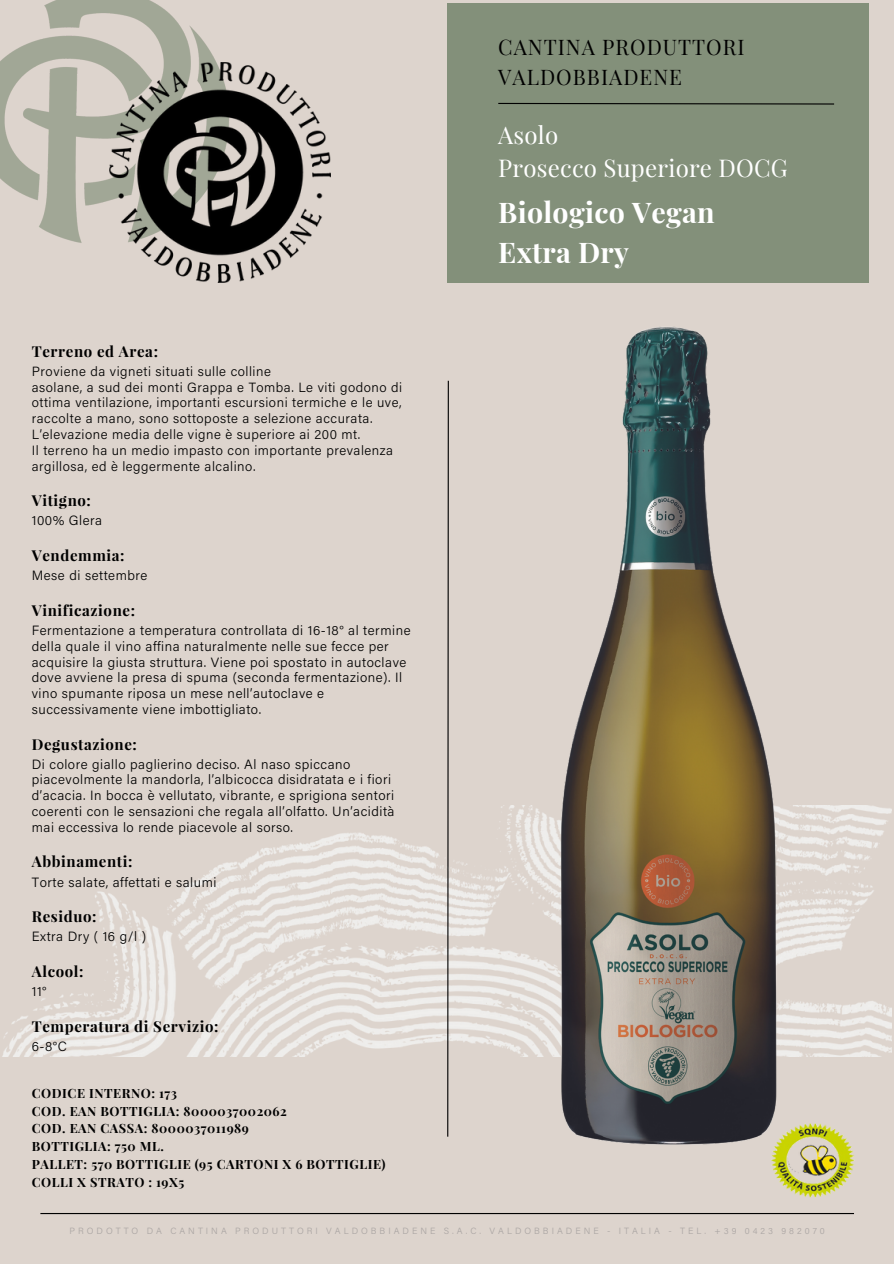
<style>
.page{position:relative;width:894px;height:1264px;background:#fff}
.page>*{position:absolute;margin:0;border:0;box-sizing:border-box;transform-origin:0 0}
.t1{font:700 28.5px "Playfair Display";letter-spacing:.01em;color:#fff}
.t2{font:24px "Playfair Display";letter-spacing:.01em;color:#fff}
.t3{font:21px/29.2px "Playfair Display";letter-spacing:.045em;color:#000}
.t4{font:700 15px "Playfair Display";letter-spacing:.04em;color:#000}
.t5{font:300 13.5px/15.8px "Acumin Pro";letter-spacing:.04em;color:#000}
.t6{font:300 13.35px/15.8px "Acumin Pro";letter-spacing:.04em;color:#000}
.t7{font:700 12.75px "Playfair Display";letter-spacing:.04em;color:#000}
.t8{font:300 9px "Acumin Pro";letter-spacing:.335em;color:#aaa5a3}
</style>
<div class="page">
<div style="left:0;top:0;width:893px;height:1263px;background:#ddd4cd"></div>
<img style="left:3px;top:805px;width:887px;height:251px">
<div style="left:446px;top:3px;width:422px;height:279px;background:#83907a"></div>
<img style="left:0;top:0;width:216px;height:243px">
<svg style="left:498px;top:102px;width:336px;height:3px"></svg>
<svg style="left:446px;top:380px;width:3px;height:757px"></svg>
<hr style="left:40px;top:1212px;width:813px;height:2px;background:#000">
<img style="left:109px;top:62px;width:221px;height:220px">
<img style="left:493px;top:282px;width:349px;height:933px">
<img style="left:771px;top:1123px;width:84px;height:76px">
<p class="t3" style="left:498px;top:32px;width:248px">CANTINA PRODUTTORI<br>VALDOBBIADENE</p>
<p class="t2" style="left:498px;top:118px;width:61px">Asolo</p>
<p class="t2" style="left:498px;top:151px;width:291px">Prosecco Superiore DOCG</p>
<p class="t4" style="left:32px;top:340px;width:128px">Terreno ed Area:</p>
<p class="t6" style="left:32px;top:365px;width:240px">Proviene da vigneti situati sulle colline</p>
<p class="t6" style="left:32px;top:380px;width:372px">asolane, a sud dei monti Grappa e Tomba. Le viti godono di</p>
<p class="t6" style="left:32px;top:396px;width:371px">ottima ventilazione, importanti escursioni termiche e le uve,</p>
<p class="t6" style="left:32px;top:412px;width:342px">raccolte a mano, sono sottoposte a selezione accurata.</p>
<p class="t6" style="left:32px;top:428px;width:330px">L’elevazione media delle vigne è superiore ai 200 mt.</p>
<p class="t6" style="left:32px;top:444px;width:363px">Il terreno ha un medio impasto con importante prevalenza argillosa, ed è leggermente alcalino.</p>
<p class="t4" style="left:32px;top:490px;width:61px">Vitigno:</p>
<p class="t5" style="left:32px;top:514px;width:72px">100% Glera</p>
<p class="t4" style="left:32px;top:545px;width:94px">Vendemmia:</p>
<p class="t5" style="left:32px;top:569px;width:117px">Mese di settembre</p>
<p class="t4" style="left:32px;top:599px;width:105px">Vinificazione:</p>
<p class="t5" style="left:32px;top:624px;width:380px">Fermentazione a temperatura controllata di 16-18° al termine della quale il vino affina naturalmente nelle sue fecce per acquisire la giusta struttura. Viene poi spostato in autoclave dove avviene la presa di spuma (seconda fermentazione). Il vino spumante riposa un mese nell’autoclave e successivamente viene imbottigliato.</p>
<p class="t4" style="left:32px;top:733px;width:107px">Degustazione:</p>
<p class="t5" style="left:32px;top:757px;width:364px">Di colore giallo paglierino deciso. Al naso spiccano piacevolmente la mandorla, l’albicocca disidratata e i fiori d’acacia. In bocca è vellutato, vibrante, e sprigiona sentori coerenti con le sensazioni che regala all’olfatto. Un’acidità mai eccessiva lo rende piacevole al sorso.</p>
<p class="t4" style="left:32px;top:851px;width:102px">Abbinamenti:</p>
<p class="t5" style="left:32px;top:875px;width:186px">Torte salate, affettati e salumi</p>
<p class="t4" style="left:32px;top:906px;width:66px">Residuo:</p>
<p class="t5" style="left:32px;top:930px;width:116px">Extra Dry ( 16 g/l )</p>
<p class="t4" style="left:32px;top:960px;width:53px">Alcool:</p>
<p class="t5" style="left:32px;top:985px;width:16px">11°</p>
<p class="t4" style="left:32px;top:1015px;width:188px">Temperatura di Servizio:</p>
<p class="t5" style="left:32px;top:1040px;width:37px">6-8°C</p>
<p class="t7" style="left:32px;top:1083px;width:147px">CODICE INTERNO: 173</p>
<p class="t7" style="left:32px;top:1101px;width:256px">COD. EAN BOTTIGLIA: 8000037002062</p>
<p class="t7" style="left:32px;top:1119px;width:218px">COD. EAN CASSA: 8000037011989</p>
<p class="t7" style="left:32px;top:1137px;width:133px">BOTTIGLIA: 750 ML.</p>
<p class="t7" style="left:32px;top:1155px;width:355px">PALLET: 570 BOTTIGLIE (95 CARTONI X 6 BOTTIGLIE)</p>
<p class="t7" style="left:32px;top:1173px;width:154px">COLLI X STRATO : 19X5</p>
<p class="t1" style="left:498px;top:192px;width:218px">Biologico Vegan</p>
<p class="t1" style="left:498px;top:232px;width:132px">Extra Dry</p>
<p class="t8" style="left:69px;top:1227px;width:756px">PRODOTTO DA CANTINA PRODUTTORI VALDOBBIADENE S.A.C. VALDOBBIADENE - ITALIA - TEL. +39 0423 982070</p>
</div>
